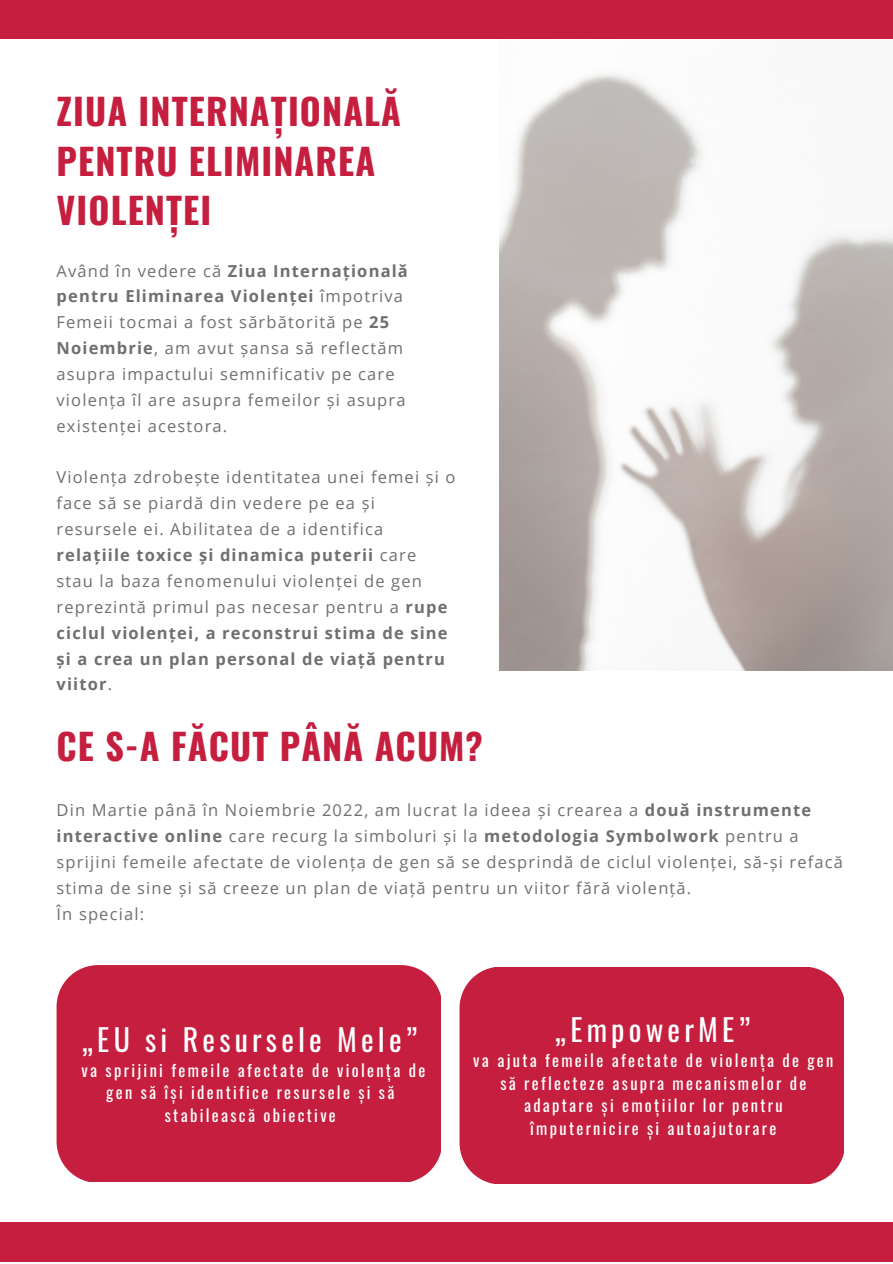
<style>
.page{position:relative;width:893px;height:1264px;background:#fff}
.page>*{position:absolute;margin:0;border:0;box-sizing:border-box;transform-origin:0 0}
.t1{font:700 36px/49.5px "Oswald";letter-spacing:.03em;color:#c51e3e}
.t2{font:30px "Oswald";letter-spacing:.14em;color:#fff}
.t3{font:16.5px/25.8px "Open Sans";letter-spacing:.07em;color:#6f6f6f}
.t4{font:16.5px/22.5px "Oswald";letter-spacing:.14em;color:#fff;text-align:center}
.s1{font-weight:700}
</style>
<div class="page">
<div style="left:0;top:1222px;width:892px;height:40px;background:#c51e3e"></div>
<div style="left:0;top:0;width:892px;height:39px;background:#c51e3e"></div>
<img style="left:499px;top:74px;width:393px;height:596px">
<div style="left:57px;top:965px;width:384px;height:216px;background:#c51e3e"></div>
<div style="left:459px;top:967px;width:384px;height:216px;background:#c51e3e"></div>
<h1 class="t1" style="left:57px;top:85px;width:346px">ZIUA INTERNAȚIONALĂ<br>PENTRU ELIMINAREA<br>VIOLENȚEI</h1>
<p class="t3" style="left:57px;top:257px;width:353px">Având în vedere că <span class="s1">Ziua Internațională pentru Eliminarea Violenței</span> împotriva Femeii tocmai a fost sărbătorită pe <span class="s1">25<br>Noiembrie</span>, am avut șansa să reflectăm asupra impactului semnificativ pe care violența îl are asupra femeilor și asupra existenței acestora.</p>
<p class="t3" style="left:57px;top:464px;width:400px">Violența zdrobește identitatea unei femei și o face să se piardă din vedere pe ea și resursele ei. Abilitatea de a identifica <span class="s1">relațiile toxice și dinamica puterii</span> care stau la baza fenomenului violenței de gen reprezintă primul pas necesar pentru a <span class="s1">rupe ciclul violenței, a reconstrui stima de sine și a crea un plan personal de viață pentru viitor</span>.</p>
<h1 class="t1" style="left:57px;top:720px;width:428px">CE S-A FĂCUT PÂNĂ ACUM?</h1>
<p class="t3" style="left:57px;top:796px;width:787px">Din Martie până în Noiembrie 2022, am lucrat la ideea și crearea a <span class="s1">două instrumente interactive online</span> care recurg la simboluri și la <span class="s1">metodologia Symbolwork</span> pentru a sprijini femeile afectate de violența de gen să se desprindă de ciclul violenței, să-și refacă stima de sine și să creeze un plan de viață pentru un viitor fără violență.<br>În special:</p>
<h2 class="t2" style="left:82px;top:1016px;width:337px">„EU si Resursele Mele”</h2>
<p class="t4" style="left:82px;top:1058px;width:345px">va sprijini femeile afectate de violența de gen să își identifice resursele și să stabilească obiective</p>
<h2 class="t2" style="left:554px;top:1006px;width:197px">„EmpowerME”</h2>
<p class="t4" style="left:473px;top:1048px;width:361px">va ajuta femeile afectate de violența de gen să reflecteze asupra mecanismelor de adaptare și emoțiilor lor pentru împuternicire și autoajutorare</p>
</div>
